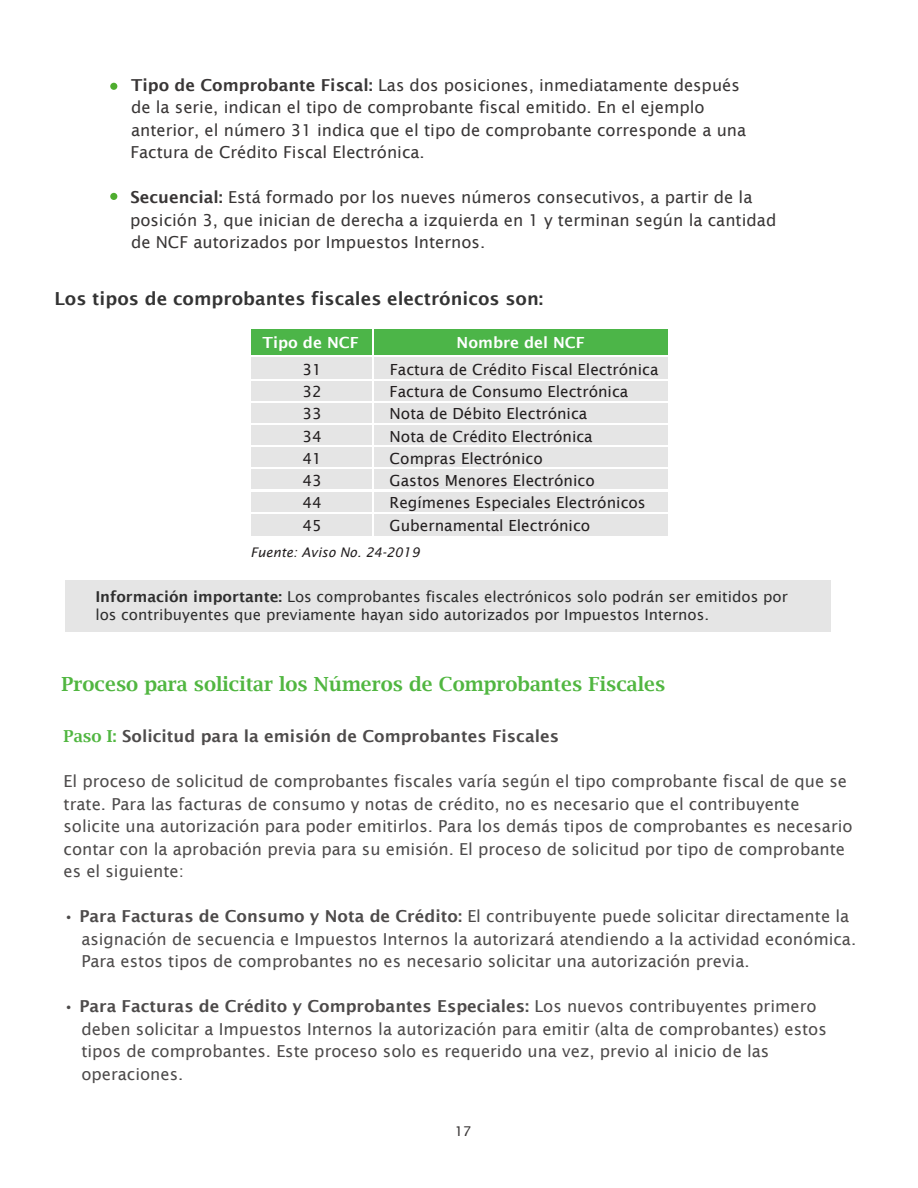
<style>
.page{position:relative;width:918px;height:1188px;background:#fff}
.page>*{position:absolute;margin:0;border:0;box-sizing:border-box;transform-origin:0 0}
.t1{font:600 19.5px "Lucida Bright";color:#3dae2b}
.t2{font:600 18px "Lucida Sans";color:rgb(0 0 0/.8)}
.t3{font:16.5px/22.5px "Lucida Sans";color:rgb(34 31 31/.9)}
.t4{font:600 16.5px "Lucida Sans";color:rgb(34 31 31/.9)}
.t5{font:15.3px "Lucida Sans";color:#231f20}
.t6{font:600 15.3px "Lucida Sans";color:#fff}
.t7{font:15px/18px "Lucida Sans";color:rgb(0 0 0/.8)}
.t8{font:13.5px "Lucida Sans";color:#221f1f}
.t9{font:italic 13.2px "Lucida Sans";color:#231f20}
.s1{font-weight:600}
.s2{font-family:"Lucida Bright";color:#3dae2b}
</style>
<div class="page">
<div style="left:110px;top:83px;width:7px;height:7px;background:#4fad2f;border-radius:50%"></div>
<div style="left:110px;top:193px;width:7px;height:7px;background:#4fad2f;border-radius:50%"></div>
<div style="left:251px;top:330px;width:121px;height:25px;background:#4cb548"></div>
<div style="left:374px;top:330px;width:293px;height:25px;background:#4cb548"></div>
<div style="left:251px;top:357px;width:121px;height:21px;background:#e5e5e5"></div>
<div style="left:374px;top:357px;width:293px;height:21px;background:#e5e5e5"></div>
<div style="left:251px;top:381px;width:121px;height:20px;background:#e5e5e5"></div>
<div style="left:374px;top:381px;width:293px;height:20px;background:#e5e5e5"></div>
<div style="left:251px;top:403px;width:121px;height:20px;background:#e5e5e5"></div>
<div style="left:374px;top:403px;width:293px;height:20px;background:#e5e5e5"></div>
<div style="left:251px;top:425px;width:121px;height:20px;background:#e5e5e5"></div>
<div style="left:374px;top:425px;width:293px;height:20px;background:#e5e5e5"></div>
<div style="left:251px;top:447px;width:121px;height:20px;background:#e5e5e5"></div>
<div style="left:374px;top:447px;width:293px;height:20px;background:#e5e5e5"></div>
<div style="left:251px;top:470px;width:121px;height:19px;background:#e5e5e5"></div>
<div style="left:374px;top:470px;width:293px;height:19px;background:#e5e5e5"></div>
<div style="left:251px;top:492px;width:121px;height:20px;background:#e5e5e5"></div>
<div style="left:374px;top:492px;width:293px;height:20px;background:#e5e5e5"></div>
<div style="left:251px;top:514px;width:121px;height:21px;background:#e5e5e5"></div>
<div style="left:374px;top:514px;width:293px;height:21px;background:#e5e5e5"></div>
<div style="left:65px;top:580px;width:765px;height:51px;background:#e5e5e5"></div>
<p class="t3" style="left:130px;top:73px;width:617px"><span class="s1">Tipo de Comprobante Fiscal:</span> Las dos posiciones, inmediatamente después de la serie, indican el tipo de comprobante fiscal emitido. En el ejemplo anterior, el número 31 indica que el tipo de comprobante corresponde a una Factura de Crédito Fiscal Electrónica.</p>
<p class="t3" style="left:130px;top:186px;width:648px"><span class="s1">Secuencial:</span> Está formado por los nueves números consecutivos, a partir de la posición 3, que inician de derecha a izquierda en 1 y terminan según la cantidad de NCF autorizados por Impuestos Internos.</p>
<p class="t2" style="left:54px;top:288px;width:490px">Los tipos de comprobantes fiscales electrónicos son:</p>
<p class="t6" style="left:263px;top:333px;width:97px">Tipo de NCF</p>
<p class="t6" style="left:457px;top:333px;width:130px">Nombre del NCF</p>
<p class="t5" style="left:302px;top:361px;width:21px">31</p>
<p class="t5" style="left:390px;top:361px;width:270px">Factura de Crédito Fiscal Electrónica</p>
<p class="t5" style="left:302px;top:383px;width:21px">32</p>
<p class="t5" style="left:390px;top:383px;width:240px">Factura de Consumo Electrónica</p>
<p class="t5" style="left:302px;top:405px;width:21px">33</p>
<p class="t5" style="left:390px;top:405px;width:199px">Nota de Débito Electrónica</p>
<p class="t5" style="left:302px;top:427px;width:21px">34</p>
<p class="t5" style="left:390px;top:427px;width:205px">Nota de Crédito Electrónica</p>
<p class="t5" style="left:302px;top:450px;width:21px">41</p>
<p class="t5" style="left:390px;top:450px;width:155px">Compras Electrónico</p>
<p class="t5" style="left:302px;top:472px;width:21px">43</p>
<p class="t5" style="left:390px;top:472px;width:207px">Gastos Menores Electrónico</p>
<p class="t5" style="left:302px;top:494px;width:21px">44</p>
<p class="t5" style="left:390px;top:494px;width:258px">Regímenes Especiales Electrónicos</p>
<p class="t5" style="left:302px;top:516px;width:21px">45</p>
<p class="t5" style="left:390px;top:516px;width:202px">Gubernamental Electrónico</p>
<p class="t9" style="left:251px;top:545px;width:171px">Fuente: Aviso No. 24-2019</p>
<p class="t7" style="left:95px;top:588px;width:694px"><span class="s1">Información importante:</span> Los comprobantes fiscales electrónicos solo podrán ser emitidos por los contribuyentes que previamente hayan sido autorizados por Impuestos Internos.</p>
<p class="t1" style="left:62px;top:673px;width:605px">Proceso para solicitar los Números de Comprobantes Fiscales</p>
<p class="t4" style="left:64px;top:727px;width:497px"><span class="s2">Paso I:</span> Solicitud para la emisión de Comprobantes Fiscales</p>
<p class="t3" style="left:64px;top:770px;width:791px">El proceso de solicitud de comprobantes fiscales varía según el tipo comprobante fiscal de que se trate. Para las facturas de consumo y notas de crédito, no es necesario que el contribuyente solicite una autorización para poder emitirlos. Para los demás tipos de comprobantes es necesario contar con la aprobación previa para su emisión. El proceso de solicitud por tipo de comprobante es el siguiente:</p>
<p class="t3" style="left:81px;top:905px;width:776px;text-indent:-18px"><span class="s1">• Para Facturas de Consumo y Nota de Crédito:</span> El contribuyente puede solicitar directamente la asignación de secuencia e Impuestos Internos la autorizará atendiendo a la actividad económica.<br>Para estos tipos de comprobantes no es necesario solicitar una autorización previa.</p>
<p class="t3" style="left:81px;top:995px;width:747px;text-indent:-18px"><span class="s1">• Para Facturas de Crédito y Comprobantes Especiales:</span> Los nuevos contribuyentes primero deben solicitar a Impuestos Internos la autorización para emitir (alta de comprobantes) estos tipos de comprobantes. Este proceso solo es requerido una vez, previo al inicio de las operaciones.</p>
<p class="t8" style="left:454px;top:1124px;width:19px">17</p>
</div>
